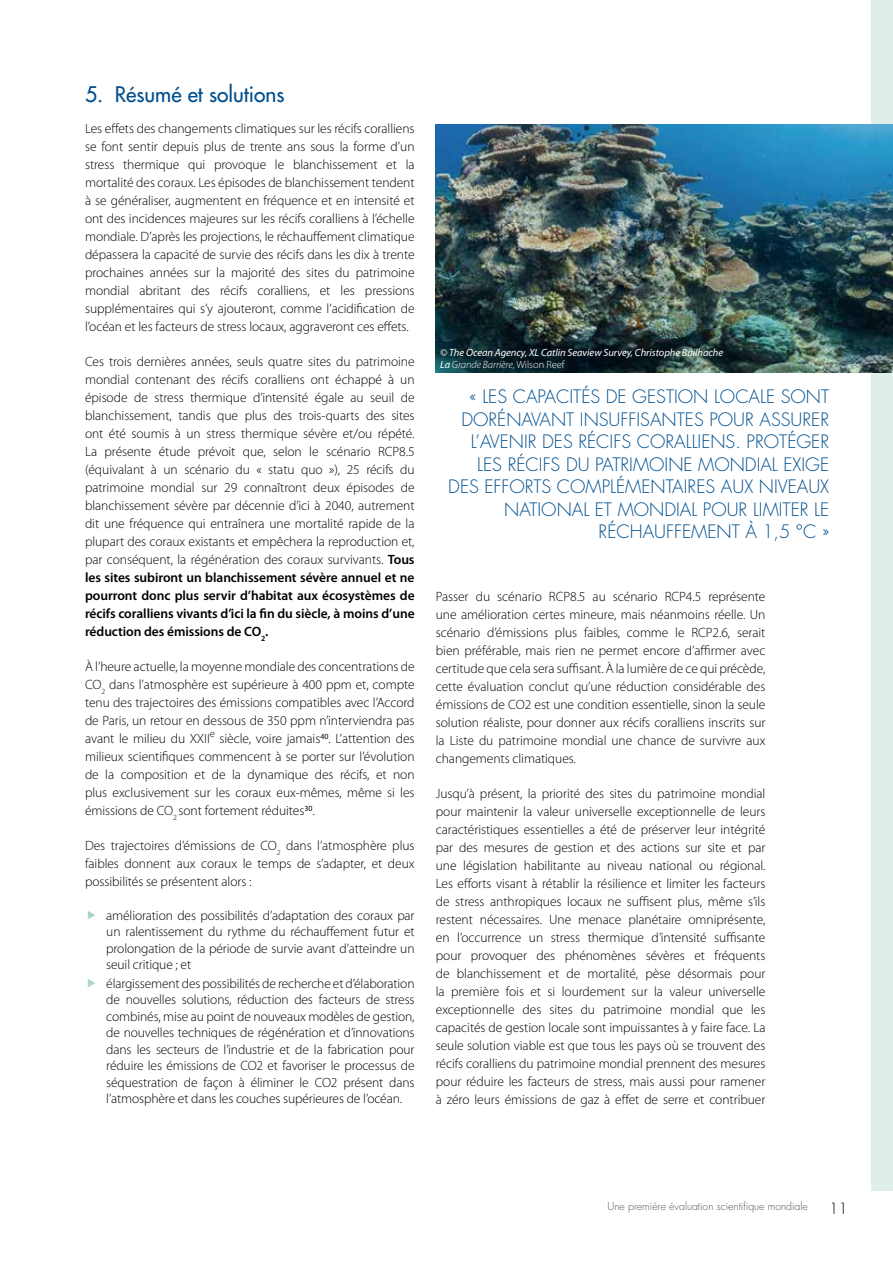
<style>
.page{position:relative;width:893px;height:1263px;background:#fff}
.page>*{position:absolute;margin:0;border:0;box-sizing:border-box;transform-origin:0 0}
.t1{font:500 21px "Futura Std";color:#004f8e}
.t2{font:300 18px/22.5px "Futura Std";color:#004f8e;text-align:right}
.t3{font:300 15px "Futura Std";color:#000}
.t4{font:300 13.5px/18px "Myriad Pro";letter-spacing:-.005em;color:#000;text-align:justify}
.t5{font:italic 10.5px/12px "Myriad Pro";letter-spacing:-.005em;color:#fff}
.t6{font:300 10.5px "Futura Std";color:#575756}
.s1{font-weight:600}
.s2{font-weight:300}
.s3{font-weight:300;font-style:normal}
</style>
<div class="page">
<div style="left:872px;top:0;width:21px;height:1191px;background:#dfefe7"></div>
<img style="left:436px;top:124px;width:457px;height:248px">
<h1 class="t1" style="left:85px;top:81px;width:201px">5. Résumé et solutions</h1>
<p class="t4" style="left:85px;top:119px;width:331px">Les effets des changements climatiques sur les récifs coralliens se font sentir depuis plus de trente ans sous la forme d’un stress thermique qui provoque le blanchissement et la mortalité des coraux. Les épisodes de blanchissement tendent à se généraliser, augmentent en fréquence et en intensité et ont des incidences majeures sur les récifs coralliens à l’échelle mondiale. D’après les projections, le réchauffement climatique dépassera la capacité de survie des récifs dans les dix à trente prochaines années sur la majorité des sites du patrimoine mondial abritant des récifs coralliens, et les pressions supplémentaires qui s’y ajouteront, comme l’acidification de l’océan et les facteurs de stress locaux, aggraveront ces effets.</p>
<p class="t4" style="left:85px;top:352px;width:331px">Ces trois dernières années, seuls quatre sites du patrimoine mondial contenant des récifs coralliens ont échappé à un épisode de stress thermique d’intensité égale au seuil de blanchissement, tandis que plus des trois-quarts des sites ont été soumis à un stress thermique sévère et/ou répété.<br>La présente étude prévoit que, selon le scénario RCP8.5 (équivalant à un scénario du « statu quo »), 25 récifs du patrimoine mondial sur 29 connaîtront deux épisodes de blanchissement sévère par décennie d’ici à 2040, autrement dit une fréquence qui entraînera une mortalité rapide de la plupart des coraux existants et empêchera la reproduction et, par conséquent, la régénération des coraux survivants. <span class="s1">Tous les sites subiront un blanchissement sévère annuel et ne pourront donc plus servir d’habitat aux écosystèmes de récifs coralliens vivants d’ici la fin du siècle, à moins d’une réduction des émissions de CO</span><sub>2</sub><span class="s1">.</span></p>
<p class="t4" style="left:85px;top:658px;width:331px">À l’heure actuelle, la moyenne mondiale des concentrations de CO<sub>2</sub> dans l’atmosphère est supérieure à 400 ppm et, compte tenu des trajectoires des émissions compatibles avec l’Accord de Paris, un retour en dessous de 350 ppm n’interviendra pas avant le milieu du XXII<sup>e</sup> siècle, voire jamais<sup>40</sup>. L’attention des milieux scientifiques commencent à se porter sur l’évolution de la composition et de la dynamique des récifs, et non plus exclusivement sur les coraux eux-mêmes, même si les émissions de CO<sub>2</sub> sont fortement réduites<sup>30</sup>.</p>
<p class="t4" style="left:85px;top:837px;width:331px">Des trajectoires d’émissions de CO<sub>2</sub> dans l’atmosphère plus faibles donnent aux coraux le temps de s’adapter, et deux possibilités se présentent alors :</p>
<p class="t4" style="left:106px;top:907px;width:310px;line-height:16.5px">amélioration des possibilités d’adaptation des coraux par un ralentissement du rythme du réchauffement futur et prolongation de la période de survie avant d’atteindre un seuil critique ; et</p>
<p class="t4" style="left:106px;top:975px;width:310px;line-height:16.5px">élargissement des possibilités de recherche et d’élaboration de nouvelles solutions, réduction des facteurs de stress combinés, mise au point de nouveaux modèles de gestion, de nouvelles techniques de régénération et d’innovations dans les secteurs de l’industrie et de la fabrication pour réduire les émissions de CO2 et favoriser le processus de séquestration de façon à éliminer le CO2 présent dans l’atmosphère et dans les couches supérieures de l’océan.</p>
<p class="t5" style="left:440px;top:346px;width:285px">© The Ocean Agency, XL Catlin Seaview Survey, Christophe Bailhache<br>La <span class="s2">Grande Barrière</span><span class="s3">, Wilson Reef</span></p>
<p class="t2" style="left:448px;top:386px;width:382px">« LES CAPACITÉS DE GESTION LOCALE SONT DORÉNAVANT INSUFFISANTES POUR ASSURER L’AVENIR DES RÉCIFS CORALLIENS. PROTÉGER LES RÉCIFS DU PATRIMOINE MONDIAL EXIGE DES EFFORTS COMPLÉMENTAIRES AUX NIVEAUX NATIONAL ET MONDIAL POUR LIMITER LE RÉCHAUFFEMENT À 1,5 °C »</p>
<p class="t4" style="left:436px;top:587px;width:331px">Passer du scénario RCP8.5 au scénario RCP4.5 représente une amélioration certes mineure, mais néanmoins réelle. Un scénario d’émissions plus faibles, comme le RCP2.6, serait bien préférable, mais rien ne permet encore d’affirmer avec certitude que cela sera suffisant. À la lumière de ce qui précède, cette évaluation conclut qu’une réduction considérable des émissions de CO2 est une condition essentielle, sinon la seule solution réaliste, pour donner aux récifs coralliens inscrits sur la Liste du patrimoine mondial une chance de survivre aux changements climatiques.</p>
<p class="t4" style="left:436px;top:784px;width:331px">Jusqu’à présent, la priorité des sites du patrimoine mondial pour maintenir la valeur universelle exceptionnelle de leurs caractéristiques essentielles a été de préserver leur intégrité par des mesures de gestion et des actions sur site et par une législation habilitante au niveau national ou régional.<br>Les efforts visant à rétablir la résilience et limiter les facteurs de stress anthropiques locaux ne suffisent plus, même s’ils restent nécessaires. Une menace planétaire omniprésente, en l’occurrence un stress thermique d’intensité suffisante pour provoquer des phénomènes sévères et fréquents de blanchissement et de mortalité, pèse désormais pour la première fois et si lourdement sur la valeur universelle exceptionnelle des sites du patrimoine mondial que les capacités de gestion locale sont impuissantes à y faire face. La seule solution viable est que tous les pays où se trouvent des récifs coralliens du patrimoine mondial prennent des mesures pour réduire les facteurs de stress, mais aussi pour ramener à zéro leurs émissions de gaz à effet de serre et contribuer</p>
<p class="t6" style="left:607px;top:1200px;width:202px">Une première évaluation scientifique mondiale</p>
<p class="t3" style="left:829px;top:1199px;width:20px">11</p>
</div>
